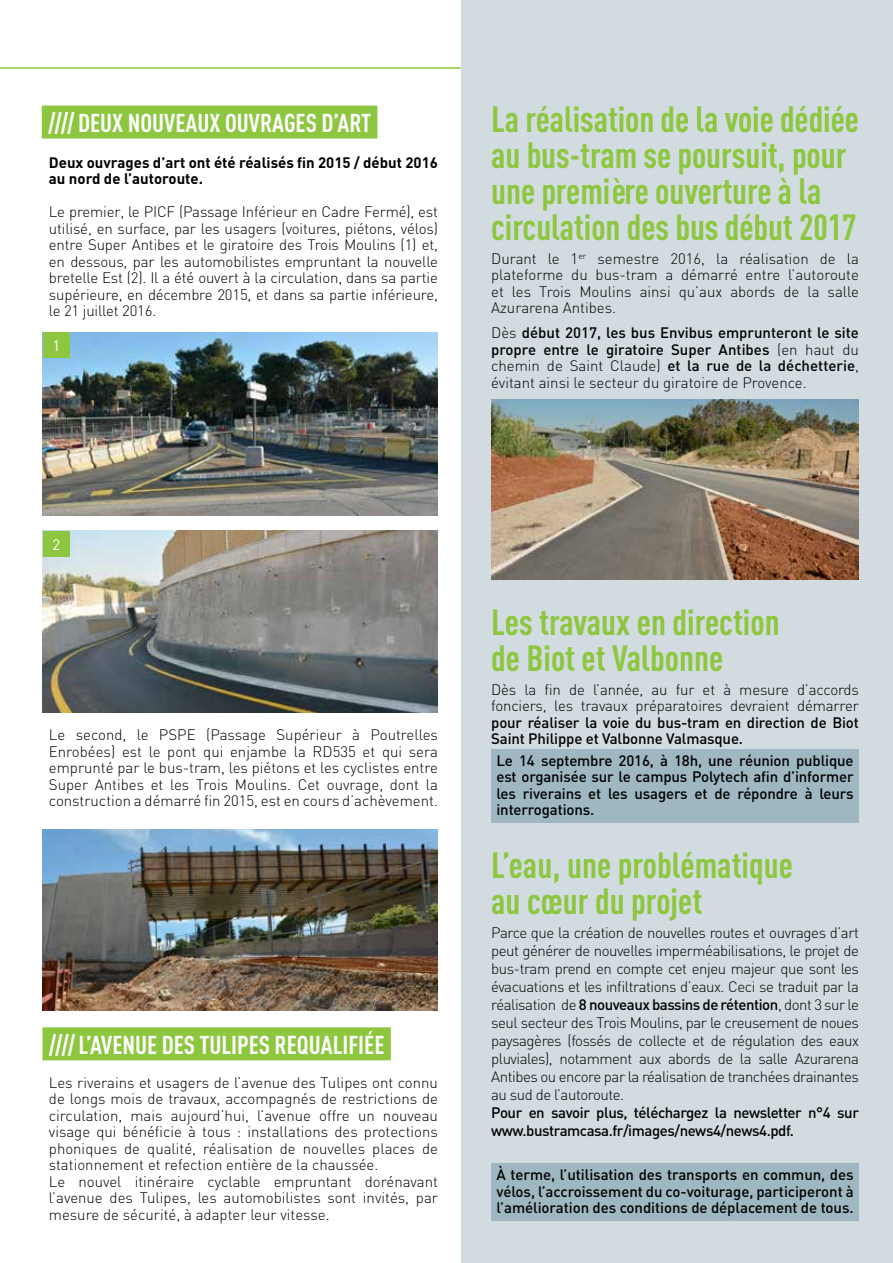
<style>
.page{position:relative;width:893px;height:1263px;background:#fff}
.page>*{position:absolute;margin:0;border:0;box-sizing:border-box;transform-origin:0 0}
.t1{font:700 36px/36px "DIN Cond";letter-spacing:-.005em;color:#8dc63f}
.t2{font:700 25.5px "DIN Cond";color:#fff}
.t3{font:300 15px/16.5px "DIN";color:#000;text-align:justify}
.t4{font:500 15px/16.5px "DIN";letter-spacing:-.01em;color:#000;text-align:justify}
.t5{font:500 15px/18px "DIN";letter-spacing:-.03em;color:#000}
.t6{font:700 15px/16.5px "DIN";color:#000}
.t7{font:15px "DIN";color:#fff}
.s1{font-weight:300}
.s2{font-weight:500}
</style>
<div class="page">
<div style="left:461px;top:0;width:432px;height:1263px;background:#d2dce0"></div>
<div style="left:491px;top:749px;width:368px;height:73px;background:#9eb7c1"></div>
<div style="left:491px;top:1162px;width:368px;height:58px;background:#9eb7c1"></div>
<hr style="left:0;top:67px;width:461px;height:2px;background:#8dc63f">
<div style="left:42px;top:106px;width:335px;height:33px;background:#8dc63f"></div>
<div style="left:43px;top:1027px;width:348px;height:33px;background:#8dc63f"></div>
<img style="left:43px;top:333px;width:395px;height:182px">
<img style="left:43px;top:531px;width:395px;height:181px">
<img style="left:43px;top:829px;width:395px;height:182px">
<img style="left:491px;top:400px;width:368px;height:180px">
<div style="left:43px;top:333px;width:27px;height:25px;background:#8dc63f"></div>
<div style="left:43px;top:531px;width:27px;height:25px;background:#8dc63f"></div>
<h2 class="t2" style="left:48px;top:108px;width:324px">//// Deux nouveaux ouvrages d’art</h2>
<p class="t6" style="left:49px;top:153px;width:391px">Deux ouvrages d’art ont été réalisés fin 2015 / début 2016 au nord de l’autoroute.</p>
<p class="t3" style="left:49px;top:203px;width:391px">Le premier, le PICF (Passage Inférieur en Cadre Fermé), est utilisé, en surface, par les usagers (voitures, piétons, vélos) entre Super Antibes et le giratoire des Trois Moulins (1) et, en dessous, par les automobilistes empruntant la nouvelle bretelle Est (2). Il a été ouvert à la circulation, dans sa partie supérieure, en décembre 2015, et dans sa partie inférieure, le 21 juillet 2016.</p>
<p class="t7" style="left:53px;top:337px;width:9px">1</p>
<h1 class="t1" style="left:491px;top:100px;width:369px">La réalisation de la voie dédiée au bus-tram se poursuit, pour une première ouverture à la circulation des bus début 2017</h1>
<p class="t3" style="left:491px;top:250px;width:369px">Durant le 1<sup>er</sup> semestre 2016, la réalisation de la plateforme du bus-tram a démarré entre l’autoroute et les Trois Moulins ainsi qu’aux abords de la salle Azurarena Antibes.</p>
<p class="t4" style="left:491px;top:324px;width:369px"><span class="s1">Dès</span> début 2017, les bus Envibus emprunteront le site propre entre le giratoire Super Antibes <span class="s1">(en haut du chemin de Saint Claude)</span> et la rue de la déchetterie<span class="s1">, évitant ainsi le secteur du giratoire de Provence.</span></p>
<p class="t7" style="left:53px;top:535px;width:9px">2</p>
<p class="t3" style="left:49px;top:726px;width:391px">Le second, le PSPE (Passage Supérieur à Poutrelles Enrobées) est le pont qui enjambe la RD535 et qui sera emprunté par le bus-tram, les piétons et les cyclistes entre Super Antibes et les Trois Moulins. Cet ouvrage, dont la construction a démarré fin 2015, est en cours d’achèvement.</p>
<h2 class="t2" style="left:49px;top:1029px;width:337px">//// L’avenue des Tulipes requalifiée</h2>
<p class="t3" style="left:49px;top:1074px;width:391px;text-align:left">Les riverains et usagers de l’avenue des Tulipes ont connu de longs mois de travaux, accompagnés de restrictions de circulation, mais aujourd’hui, l’avenue offre un nouveau visage qui bénéficie à tous : installations des protections phoniques de qualité, réalisation de nouvelles places de stationnement et refection entière de la chaussée.<br>Le nouvel itinéraire cyclable empruntant dorénavant l’avenue des Tulipes, les automobilistes sont invités, par mesure de sécurité, à adapter leur vitesse.</p>
<h1 class="t1" style="left:491px;top:603px;width:290px">Les travaux en direction de Biot et Valbonne</h1>
<p class="t3" style="left:491px;top:681px;width:369px">Dès la fin de l’année, au fur et à mesure d’accords fonciers, les travaux préparatoires devraient démarrer</p>
<p class="t4" style="left:491px;top:714px;width:369px">pour réaliser la voie du bus-tram en direction de Biot<br>Saint Philippe et Valbonne Valmasque.</p>
<p class="t4" style="left:496px;top:752px;width:359px">Le 14 septembre 2016, à 18h, une réunion publique est organisée sur le campus Polytech afin d’informer les riverains et les usagers et de répondre à leurs interrogations.</p>
<h1 class="t1" style="left:491px;top:846px;width:303px">L’eau, une problématique au cœur du projet</h1>
<p class="t3" style="left:491px;top:923px;width:369px;line-height:18px">Parce que la création de nouvelles routes et ouvrages d’art peut générer de nouvelles imperméabilisations, le projet de bus-tram prend en compte cet enjeu majeur que sont les évacuations et les infiltrations d’eaux. Ceci se traduit par la réalisation de <span class="s2">8 nouveaux bassins de rétention</span>, dont 3 sur le seul secteur des Trois Moulins, par le creusement de noues paysagères (fossés de collecte et de régulation des eaux pluviales), notamment aux abords de la salle Azurarena Antibes ou encore par la réalisation de tranchées drainantes au sud de l’autoroute.</p>
<p class="t5" style="left:491px;top:1103px;width:369px">Pour en savoir plus, téléchargez la newsletter n°4 sur www.bustramcasa.fr/images/news4/news4.pdf.</p>
<p class="t4" style="left:496px;top:1166px;width:359px">À terme, l’utilisation des transports en commun, des vélos, l’accroissement du co-voiturage, participeront à l’amélioration des conditions de déplacement de tous.</p>
</div>
